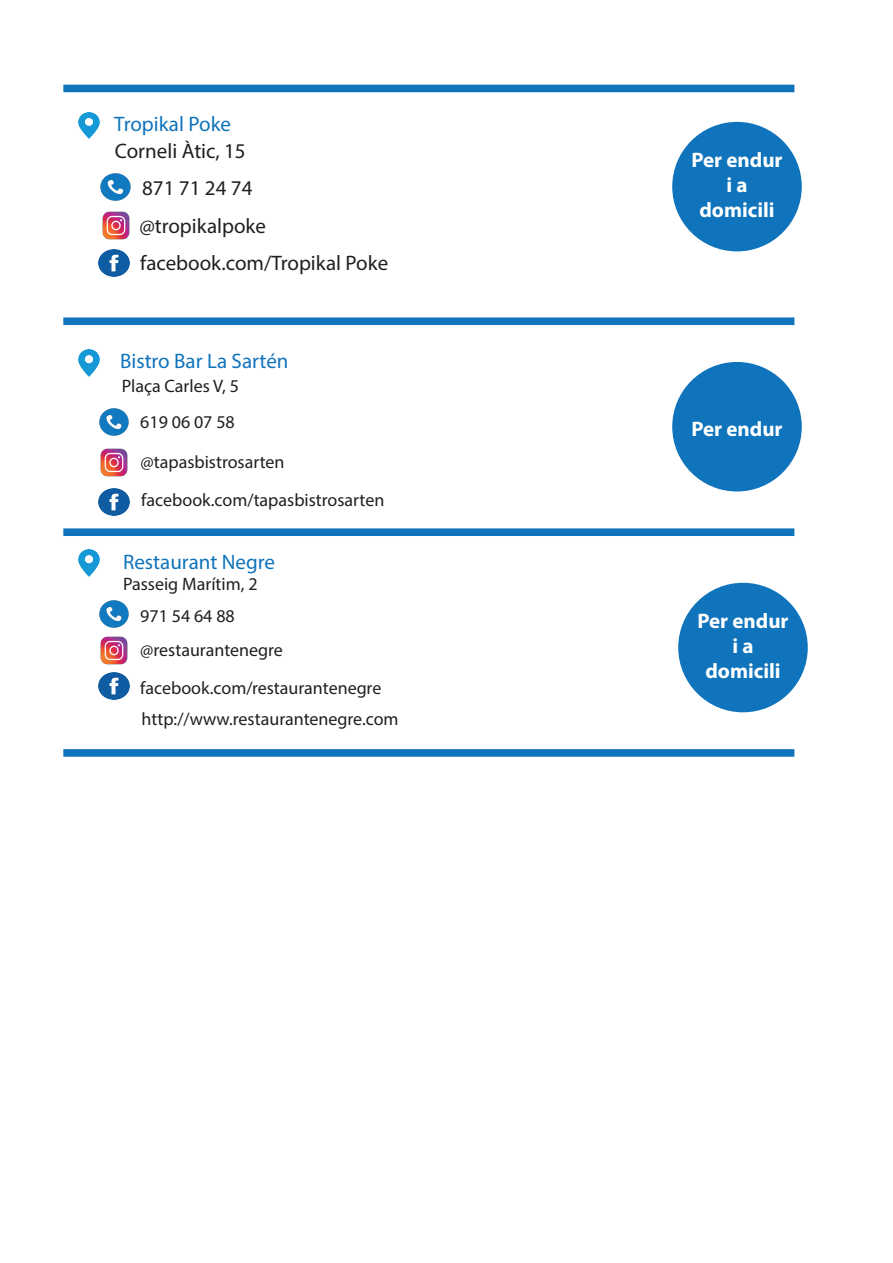
<style>
.page{position:relative;width:893px;height:1263px;background:#fff}
.page>*{position:absolute;margin:0;border:0;box-sizing:border-box;transform-origin:0 0}
.t1{font:21px/37.5px "Myriad Pro";color:#231f20}
.t2{font:21px "Myriad Pro";color:#1074bc}
.t3{font:700 21px/25.2px "Myriad Pro";color:#fff;text-align:center}
.t4{font:18px/36px "Myriad Pro";color:#231f20}
</style>
<div class="page">
<div style="left:63px;top:85px;width:731px;height:7px;background:#1074bc"></div>
<img style="left:79px;top:112px;width:20px;height:27px">
<img style="left:100px;top:173px;width:31px;height:28px">
<img style="left:102px;top:211px;width:28px;height:29px">
<img style="left:99px;top:249px;width:30px;height:27px">
<div style="left:672px;top:122px;width:130px;height:129px;background:#1074bc;border-radius:50%"></div>
<div style="left:63px;top:317px;width:731px;height:8px;background:#1074bc;border:2px solid #1074bc"></div>
<div style="left:672px;top:362px;width:130px;height:129px;background:#1074bc;border-radius:50%"></div>
<img style="left:79px;top:350px;width:20px;height:26px">
<img style="left:99px;top:408px;width:30px;height:28px">
<img style="left:100px;top:448px;width:28px;height:29px">
<img style="left:99px;top:489px;width:30px;height:27px">
<div style="left:63px;top:528px;width:731px;height:8px;background:#1074bc;border:2px solid #1074bc"></div>
<svg style="left:63px;top:749px;width:731px;height:8px;background:#1b7abf"></svg>
<img style="left:79px;top:550px;width:20px;height:26px">
<img style="left:99px;top:600px;width:30px;height:28px">
<img style="left:100px;top:636px;width:28px;height:29px">
<img style="left:99px;top:672px;width:30px;height:27px">
<div style="left:678px;top:583px;width:130px;height:129px;background:#1074bc;border-radius:50%"></div>
<p class="t2" style="left:114px;top:111px;width:118px">Tropikal Poke</p>
<p class="t1" style="left:139px;top:132px;width:250px;text-indent:-25px">Corneli Àtic, 15<br>871 71 24 74<br>@tropikalpoke facebook.com/Tropikal Poke</p>
<p class="t3" style="left:691px;top:146px;width:93px">Per endur i a domicili</p>
<p class="t2" style="left:120px;top:348px;width:170px">Bistro Bar La Sartén</p>
<p class="t4" style="left:122px;top:368px;width:119px;text-align:right">Plaça Carles V, 5<br>619 06 07 58</p>
<p class="t4" style="left:141px;top:442px;width:245px;line-height:38.4px">@tapasbistrosarten facebook.com/tapasbistrosarten</p>
<p class="t2" style="left:123px;top:549px;width:153px">Restaurant Negre</p>
<p class="t4" style="left:123px;top:568px;width:136px;line-height:32.1px;text-align:center">Passeig Marítim, 2<br>971 54 64 88</p>
<p class="t4" style="left:140px;top:631px;width:243px;line-height:38.1px">@restaurantenegre facebook.com/restaurantenegre</p>
<p class="t4" style="left:142px;top:700px;width:259px">http://www.restaurantenegre.com</p>
<p class="t3" style="left:691px;top:416px;width:93px">Per endur</p>
<p class="t3" style="left:697px;top:607px;width:93px">Per endur i a domicili</p>
</div>
